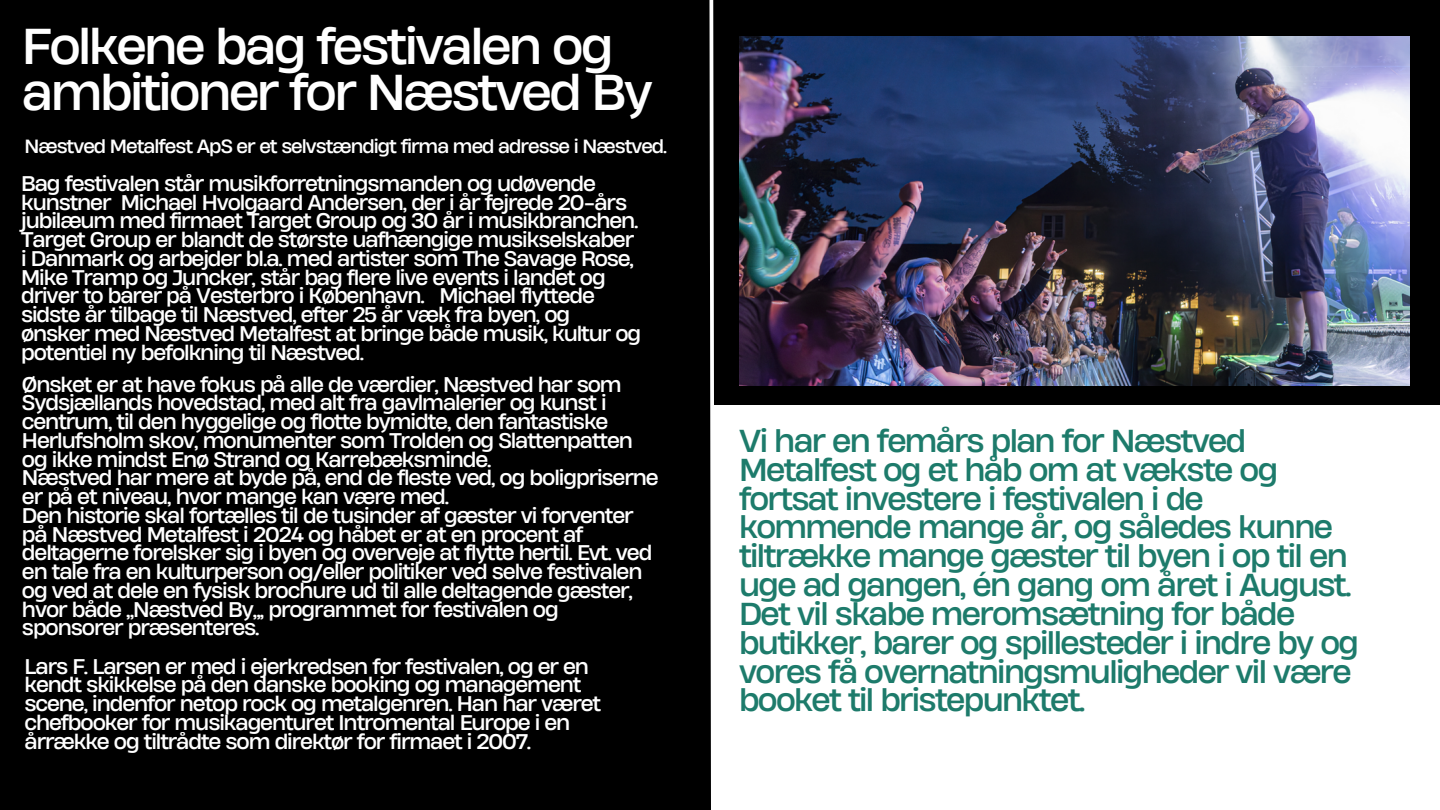
<style>
.page{position:relative;width:1440px;height:810px;background:#000}
.page>*{position:absolute;margin:0;border:0;box-sizing:border-box;transform-origin:0 0}
.t1{font:47.4px/45.9px "Heading Now 74";letter-spacing:-.055em;color:#fff}
.t2{font:29.9px/28.8px "Heading Now 74";letter-spacing:-.055em;color:#1d7b6b}
.t3{font:20px/18.8px "Heading Now 74";letter-spacing:-.055em;color:#fff}
.t4{font:18px "Heading Now 74";letter-spacing:-.055em;color:#fff}
</style>
<div class="page">
<div style="left:714px;top:405px;width:363px;height:405px;background:#fff"></div>
<div style="left:1077px;top:405px;width:363px;height:405px;background:#fff"></div>
<svg style="left:709px;top:0;width:5px;height:810px"></svg>
<img style="left:739px;top:37px;width:671px;height:349px">
<p class="t1" style="left:22px;top:22px;width:632px">Folkene bag festivalen og ambitioner for Næstved By</p>
<p class="t4" style="left:25px;top:134px;width:644px">Næstved Metalfest ApS er et selvstændigt firma med adresse i Næstved.</p>
<p class="t3" style="left:21px;top:174px;width:622px">Bag festivalen står musikforretningsmanden og udøvende kunstner Michael Hvolgaard Andersen, der i år fejrede 20-års jubilæum med firmaet Target Group og 30 år i musikbranchen.<br>Target Group er blandt de største uafhængige musikselskaber i Danmark og arbejder bl.a. med artister som The Savage Rose, Mike Tramp og Juncker, står bag flere live events i landet og driver to barer på Vesterbro i København. Michael flyttede sidste år tilbage til Næstved, efter 25 år væk fra byen, og ønsker med Næstved Metalfest at bringe både musik, kultur og potentiel ny befolkning til Næstved.</p>
<p class="t3" style="left:22px;top:374px;width:612px">Ønsket er at have fokus på alle de værdier, Næstved har som Sydsjællands hovedstad, med alt fra gavlmalerier og kunst i centrum, til den hyggelige og flotte bymidte, den fantastiske Herlufsholm skov, monumenter som Trolden og Slattenpatten og ikke mindst Enø Strand og Karrebæksminde.</p>
<p class="t3" style="left:22px;top:468px;width:638px">Næstved har mere at byde på, end de fleste ved, og boligpriserne er på et niveau, hvor mange kan være med.</p>
<p class="t3" style="left:22px;top:506px;width:632px">Den historie skal fortælles til de tusinder af gæster vi forventer på Næstved Metalfest i 2024 og håbet er at en procent af deltagerne forelsker sig i byen og overveje at flytte hertil. Evt. ved en tale fra en kulturperson og/eller politiker ved selve festivalen og ved at dele en fysisk brochure ud til alle deltagende gæster, hvor både ”Næstved By”, programmet for festivalen og sponsorer præsenteres.</p>
<p class="t3" style="left:25px;top:656px;width:578px">Lars F. Larsen er med i ejerkredsen for festivalen, og er en kendt skikkelse på den danske booking og management scene, indenfor netop rock og metalgenren. Han har været chefbooker for musikagenturet Intromental Europe i en årrække og tiltrådte som direktør for firmaet i 2007.</p>
<p class="t2" style="left:739px;top:426px;width:622px">Vi har en femårs plan for Næstved Metalfest og et håb om at vækste og fortsat investere i festivalen i de kommende mange år, og således kunne tiltrække mange gæster til byen i op til en uge ad gangen, én gang om året i August.<br>Det vil skabe meromsætning for både butikker, barer og spillesteder i indre by og vores få overnatningsmuligheder vil være booket til bristepunktet.</p>
</div>
